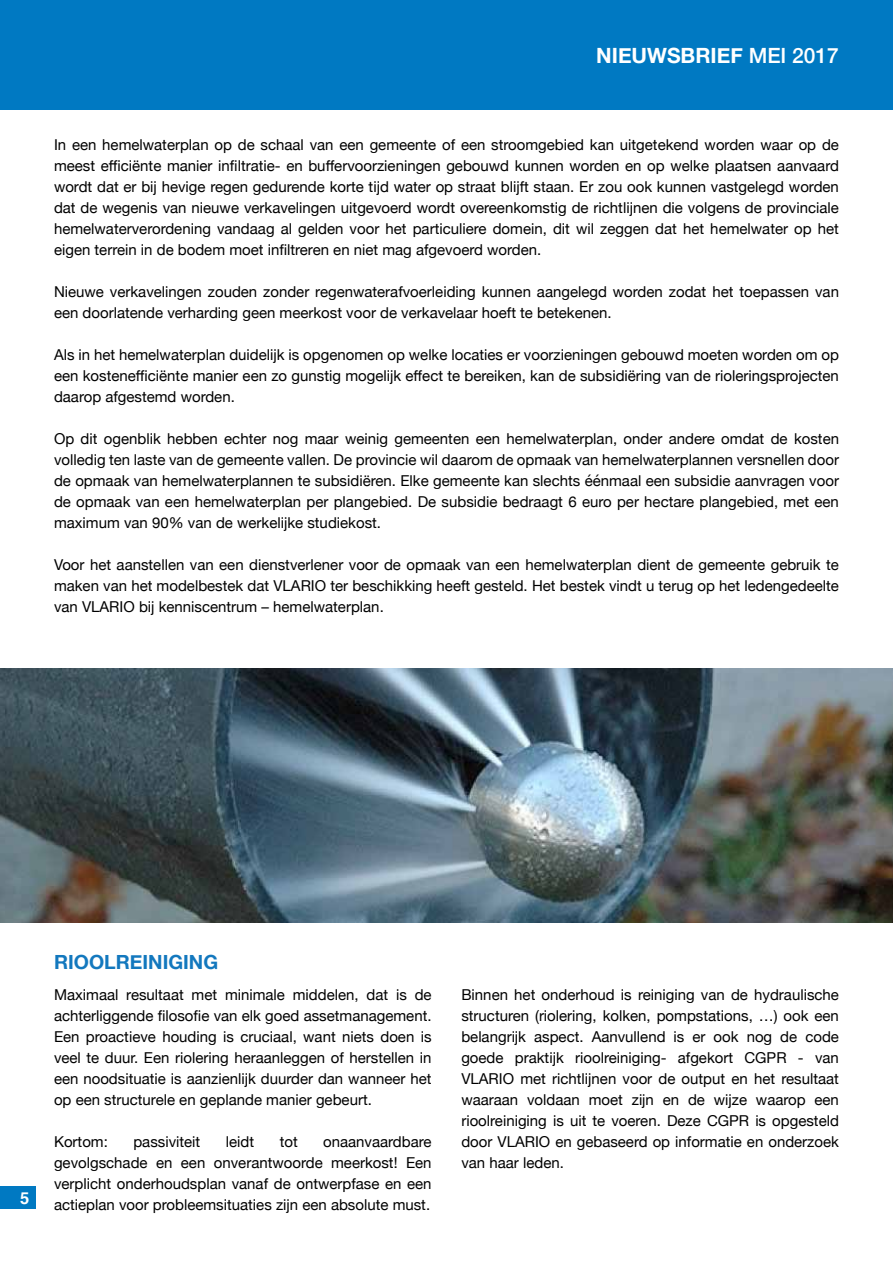
<style>
.page{position:relative;width:893px;height:1263px;background:#fff}
.page>*{position:absolute;margin:0;border:0;box-sizing:border-box;transform-origin:0 0}
.t1{font:700 21px "Helvetica Neue";color:#fff}
.t2{font:700 19.5px "Helvetica Neue";color:#1378be}
.t3{font:700 16.5px "Helvetica";color:#fff}
.t4{font:15px/21px "Helvetica Neue";color:#000;text-align:justify}
.s1{font-weight:500}
</style>
<div class="page">
<img style="left:0;top:668px;width:893px;height:254px">
<div style="left:0;top:1186px;width:36px;height:23px;background:#0079c2"></div>
<div style="left:0;top:0;width:893px;height:110px;background:#0079c2"></div>
<h1 class="t1" style="left:596px;top:39px;width:244px">NIEUWSBRIEF <span class="s1">MEI 2017</span></h1>
<p class="t4" style="left:54px;top:135px;width:786px">In een hemelwaterplan op de schaal van een gemeente of een stroomgebied kan uitgetekend worden waar op de meest efficiënte manier infiltratie- en buffervoorzieningen gebouwd kunnen worden en op welke plaatsen aanvaard wordt dat er bij hevige regen gedurende korte tijd water op straat blijft staan. Er zou ook kunnen vastgelegd worden dat de wegenis van nieuwe verkavelingen uitgevoerd wordt overeenkomstig de richtlijnen die volgens de provinciale hemelwaterverordening vandaag al gelden voor het particuliere domein, dit wil zeggen dat het hemelwater op het eigen terrein in de bodem moet infiltreren en niet mag afgevoerd worden.</p>
<p class="t4" style="left:54px;top:282px;width:786px">Nieuwe verkavelingen zouden zonder regenwaterafvoerleiding kunnen aangelegd worden zodat het toepassen van een doorlatende verharding geen meerkost voor de verkavelaar hoeft te betekenen.</p>
<p class="t4" style="left:54px;top:345px;width:786px">Als in het hemelwaterplan duidelijk is opgenomen op welke locaties er voorzieningen gebouwd moeten worden om op een kostenefficiënte manier een zo gunstig mogelijk effect te bereiken, kan de subsidiëring van de rioleringsprojecten daarop afgestemd worden.</p>
<p class="t4" style="left:54px;top:429px;width:787px">Op dit ogenblik hebben echter nog maar weinig gemeenten een hemelwaterplan, onder andere omdat de kosten volledig ten laste van de gemeente vallen. De provincie wil daarom de opmaak van hemelwaterplannen versnellen door de opmaak van hemelwaterplannen te subsidiëren. Elke gemeente kan slechts éénmaal een subsidie aanvragen voor de opmaak van een hemelwaterplan per plangebied. De subsidie bedraagt 6 euro per hectare plangebied, met een maximum van 90% van de werkelijke studiekost.</p>
<p class="t4" style="left:54px;top:555px;width:786px">Voor het aanstellen van een dienstverlener voor de opmaak van een hemelwaterplan dient de gemeente gebruik te maken van het modelbestek dat VLARIO ter beschikking heeft gesteld. Het bestek vindt u terug op het ledengedeelte van VLARIO bij kenniscentrum – hemelwaterplan.</p>
<p class="t3" style="left:20px;top:1184px;width:11px">5</p>
<h2 class="t2" style="left:54px;top:947px;width:166px">RIOOLREINIGING</h2>
<p class="t4" style="left:54px;top:984px;width:379px">Maximaal resultaat met minimale middelen, dat is de achterliggende filosofie van elk goed assetmanagement.<br>Een proactieve houding is cruciaal, want niets doen is veel te duur. Een riolering heraanleggen of herstellen in een noodsituatie is aanzienlijk duurder dan wanneer het op een structurele en geplande manier gebeurt.</p>
<p class="t4" style="left:54px;top:1131px;width:55px">Kortom:</p>
<p class="t4" style="left:133px;top:1131px;width:68px">passiviteit</p>
<p class="t4" style="left:226px;top:1131px;width:30px">leidt</p>
<p class="t4" style="left:280px;top:1131px;width:20px">tot</p>
<p class="t4" style="left:54px;top:1131px;width:379px;text-indent:269px">onaanvaardbare gevolgschade en een onverantwoorde meerkost! Een verplicht onderhoudsplan vanaf de ontwerpfase en een actieplan voor probleemsituaties zijn een absolute must.</p>
<p class="t4" style="left:461px;top:984px;width:379px">Binnen het onderhoud is reiniging van de hydraulische structuren (riolering, kolken, pompstations, …) ook een belangrijk aspect. Aanvullend is er ook nog de code goede praktijk rioolreiniging- afgekort CGPR - van VLARIO met richtlijnen voor de output en het resultaat waaraan voldaan moet zijn en de wijze waarop een rioolreiniging is uit te voeren. Deze CGPR is opgesteld door VLARIO en gebaseerd op informatie en onderzoek van haar leden.</p>
</div>
